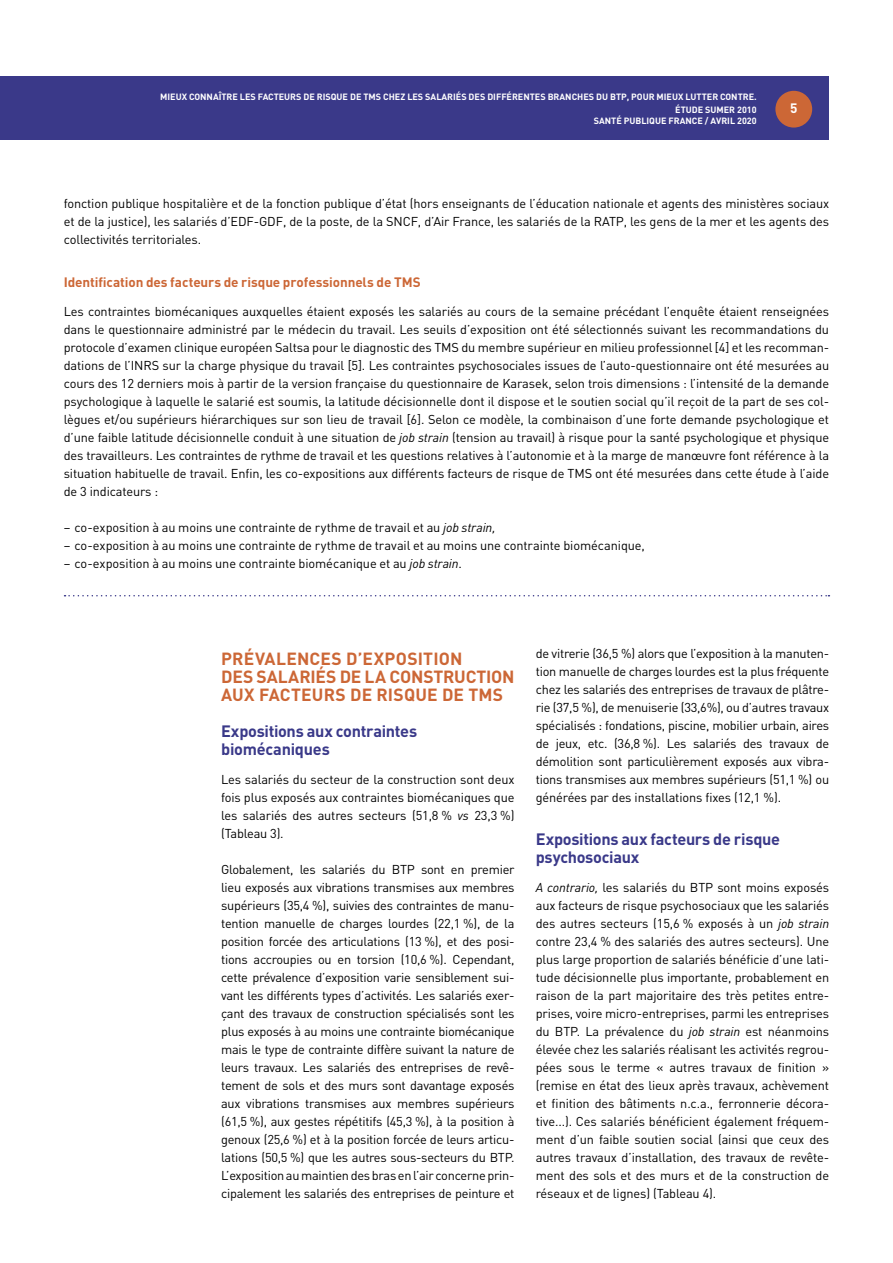
<style>
.page{position:relative;width:893px;height:1263px;background:#fff}
.page>*{position:absolute;margin:0;border:0;box-sizing:border-box;transform-origin:0 0}
.t1{font:700 17.4px/18px "DIN Pro";letter-spacing:.01em;color:#cc6736}
.t2{font:700 16.35px/18px "DIN Pro";letter-spacing:-.02em;color:#3a3989}
.t3{font:700 13.5px "DIN Pro";letter-spacing:-.005em;color:#cc6736}
.t4{font:700 13.5px "DIN Pro";color:#fff}
.t5{font:12.75px/18px "DIN Pro";letter-spacing:-.01em;color:#000;text-align:justify}
.t6{font:700 9px/11.9px "DIN Pro";color:#fff;text-align:right}
.s1{font-style:italic}
</style>
<div class="page">
<div style="left:0;top:77px;width:829px;height:63px;background:#3a3989"></div>
<svg style="left:65px;top:595px;width:764px;height:1px"></svg>
<div style="left:775px;top:91px;width:37px;height:37px;background:#cc6736;border-radius:50%"></div>
<p class="t6" style="left:160px;top:91px;width:598px">MIEUX CONNAÎTRE LES FACTEURS DE RISQUE DE TMS CHEZ LES SALARIÉS DES DIFFÉRENTES BRANCHES DU BTP, POUR MIEUX LUTTER CONTRE.<br>ÉTUDE SUMER 2010<br>SANTÉ PUBLIQUE FRANCE / AVRIL 2020</p>
<p class="t4" style="left:790px;top:99px;width:9px">5</p>
<p class="t5" style="left:64px;top:194px;width:767px">fonction publique hospitalière et de la fonction publique d’état (hors enseignants de l’éducation nationale et agents des ministères sociaux et de la justice), les salariés d’EDF‑GDF, de la poste, de la SNCF, d’Air France, les salariés de la RATP, les gens de la mer et les agents des collectivités territoriales.</p>
<h5 class="t3" style="left:64px;top:273px;width:358px">Identifcation des facteurs de risque professionnels de TMS</h5>
<p class="t5" style="left:64px;top:302px;width:767px">Les contraintes biomécaniques auxquelles étaient exposés les salariés au cours de la semaine précédant l’enquête étaient renseignées dans le questionnaire administré par le médecin du travail. Les seuils d’exposition ont été sélectionnés suivant les recommandations du protocole d’examen clinique européen Saltsa pour le diagnostic des TMS du membre supérieur en milieu professionnel [4] et les recomman‑ dations de l’INRS sur la charge physique du travail [5]. Les contraintes psychosociales issues de l’auto‑questionnaire ont été mesurées au cours des 12 derniers mois à partir de la version française du questionnaire de Karasek, selon trois dimensions : l’intensité de la demande psychologique à laquelle le salarié est soumis, la latitude décisionnelle dont il dispose et le soutien social qu’il reçoit de la part de ses col‑ lègues et/ou supérieurs hiérarchiques sur son lieu de travail [6]. Selon ce modèle, la combinaison d’une forte demande psychologique et d’une faible latitude décisionnelle conduit à une situation de <span class="s1">job strain</span> (tension au travail) à risque pour la santé psychologique et physique des travailleurs. Les contraintes de rythme de travail et les questions relatives à l’autonomie et à la marge de manœuvre font référence à la situation habituelle de travail. Enfn, les co‑expositions aux différents facteurs de risque de TMS ont été mesurées dans cette étude à l’aide de 3 indicateurs :</p>
<p class="t5" style="left:64px;top:518px;width:433px">– co‑exposition à au moins une contrainte de rythme de travail et au <span class="s1">job strain,</span></p>
<p class="t5" style="left:64px;top:536px;width:583px">– co‑exposition à au moins une contrainte de rythme de travail et au moins une contrainte biomécanique,</p>
<p class="t5" style="left:64px;top:554px;width:400px">– co‑exposition à au moins une contrainte biomécanique et au <span class="s1">job strain</span>.</p>
<h4 class="t1" style="left:221px;top:649px;width:295px">PRÉVALENCES D’EXPOSITION<br>DES SALARIÉS DE LA CONSTRUCTION<br>AUX FACTEURS DE RISQUE DE TMS</h4>
<h5 class="t2" style="left:221px;top:722px;width:198px">Expositions aux contraintes biomécaniques</h5>
<p class="t5" style="left:221px;top:770px;width:295px">Les salariés du secteur de la construction sont deux fois plus exposés aux contraintes biomécaniques que les salariés des autres secteurs (51,8 % <span class="s1">vs</span> 23,3 %) (Tableau 3).</p>
<p class="t5" style="left:221px;top:860px;width:295px">Globalement, les salariés du BTP sont en premier lieu exposés aux vibrations transmises aux membres supérieurs (35,4 %), suivies des contraintes de manu‑ tention manuelle de charges lourdes (22,1 %), de la position forcée des articulations (13 %), et des posi‑ tions accroupies ou en torsion (10,6 %). Cependant, cette prévalence d’exposition varie sensiblement sui‑ vant les différents types d’activités. Les salariés exer‑ çant des travaux de construction spécialisés sont les plus exposés à au moins une contrainte biomécanique mais le type de contrainte diffère suivant la nature de leurs travaux. Les salariés des entreprises de revê‑ tement de sols et des murs sont davantage exposés aux vibrations transmises aux membres supérieurs (61,5 %), aux gestes répétitifs (45,3 %), à la position à genoux (25,6 %) et à la position forcée de leurs articu‑ lations (50,5 %) que les autres sous‑secteurs du BTP.<br>L’exposition au maintien des bras en l’air concerne prin‑ cipalement les salariés des entreprises de peinture et</p>
<p class="t5" style="left:536px;top:644px;width:295px">de vitrerie (36,5 %) alors que l’exposition à la manuten‑ tion manuelle de charges lourdes est la plus fréquente chez les salariés des entreprises de travaux de plâtre‑ rie (37,5 %), de menuiserie (33,6%), ou d’autres travaux spécialisés : fondations, piscine, mobilier urbain, aires de jeux, etc. (36,8 %). Les salariés des travaux de démolition sont particulièrement exposés aux vibra‑ tions transmises aux membres supérieurs (51,1 %) ou générées par des installations fxes (12,1 %).</p>
<h5 class="t2" style="left:536px;top:830px;width:246px">Expositions aux facteurs de risque psychosociaux</h5>
<p class="t5" style="left:536px;top:878px;width:295px"><span class="s1">A contrario,</span> les salariés du BTP sont moins exposés aux facteurs de risque psychosociaux que les salariés des autres secteurs (15,6 % exposés à un <span class="s1">job strain </span>contre 23,4 % des salariés des autres secteurs). Une plus large proportion de salariés bénéfcie d’une lati‑ tude décisionnelle plus importante, probablement en raison de la part majoritaire des très petites entre‑ prises, voire micro‑entreprises, parmi les entreprises du BTP. La prévalence du <span class="s1">job strain</span> est néanmoins élevée chez les salariés réalisant les activités regrou‑ pées sous le terme « autres travaux de fnition » (remise en état des lieux après travaux, achèvement et fnition des bâtiments n.c.a., ferronnerie décora‑ tive...). Ces salariés bénéfcient également fréquem‑ ment d’un faible soutien social (ainsi que ceux des autres travaux d’installation, des travaux de revête‑ ment des sols et des murs et de la construction de réseaux et de lignes) (Tableau 4).</p>
</div>
